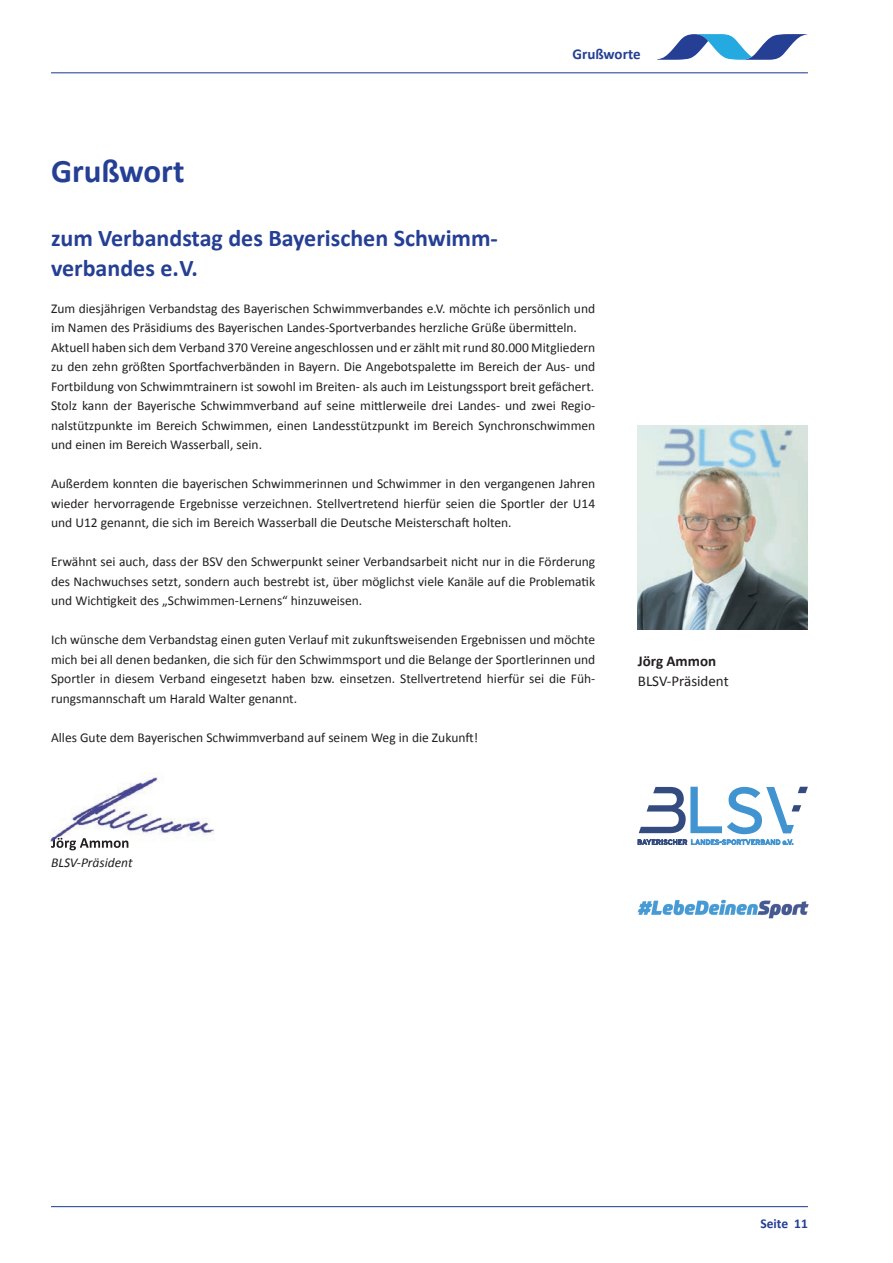
<style>
.page{position:relative;width:893px;height:1263px;background:#fff}
.page>*{position:absolute;margin:0;border:0;box-sizing:border-box;transform-origin:0 0}
.t1{font:700 33px "Calibri";color:#243f94}
.t2{font:700 24px/30px "Calibri";color:#243f94}
.t3{font:15px "Calibri";color:#231f20}
.t4{font:700 15px "Calibri";color:#231f20}
.t5{font:700 15px "Calibri";color:#243f94}
.t6{font:13.5px/19.5px "Calibri";color:#231f20;text-align:justify}
.t7{font:italic 13.5px "Calibri";color:#231f20}
.t8{font:700 13.5px "Calibri";color:#243f94}
</style>
<div class="page">
<svg style="left:657px;top:34px;width:150px;height:26px"></svg>
<hr style="left:51px;top:1206px;width:757px;height:1px;background:#243f94">
<hr style="left:51px;top:72px;width:757px;height:1px;background:#243f94">
<img style="left:638px;top:425px;width:170px;height:204px">
<svg style="left:638px;top:787px;width:170px;height:58px"></svg>
<img style="left:49px;top:777px;width:166px;height:74px">
<img style="left:51px;top:838px;width:77px;height:12px">
<img style="left:637px;top:899px;width:172px;height:20px">
<h1 class="t1" style="left:51px;top:150px;width:135px">Grußwort</h1>
<p class="t5" style="left:573px;top:45px;width:70px">Grußworte</p>
<h2 class="t2" style="left:51px;top:223px;width:448px">zum Verbandstag des Bayerischen Schwimm&shy;verbandes e.V.</h2>
<p class="t6" style="left:51px;top:298px;width:546px;text-align:left">Zum diesjährigen Verbandstag des Bayerischen Schwimmverbandes e.V. möchte ich persönlich und im Namen des Präsidiums des Bayerischen Landes-Sportverbandes herzliche Grüße übermitteln.<br>Aktuell haben sich dem Verband 370 Vereine angeschlossen und er zählt mit rund 80.000 Mitgliedern zu den zehn größten Sportfachverbänden in Bayern. Die Angebotspalette im Bereich der Aus- und Fortbildung von Schwimmtrainern ist sowohl im Breiten- als auch im Leistungssport breit gefächert.<br>Stolz kann der Bayerische Schwimmverband auf seine mittlerweile drei Landes- und zwei Regio&shy;nalstützpunkte im Bereich Schwimmen, einen Landesstützpunkt im Bereich Synchronschwimmen und einen im Bereich Wasserball, sein.</p>
<p class="t6" style="left:51px;top:474px;width:546px">Außerdem konnten die bayerischen Schwimmerinnen und Schwimmer in den vergangenen Jahren wieder hervorragende Ergebnisse verzeichnen. Stellvertretend hierfür seien die Sportler der U14 und U12 genannt, die sich im Bereich Wasserball die Deutsche Meisterschaft holten.</p>
<p class="t6" style="left:51px;top:552px;width:546px">Erwähnt sei auch, dass der BSV den Schwerpunkt seiner Verbandsarbeit nicht nur in die Förderung des Nachwuchses setzt, sondern auch bestrebt ist, über möglichst viele Kanäle auf die Problematik und Wichtigkeit des „Schwimmen-Lernens“ hinzuweisen.</p>
<p class="t6" style="left:51px;top:630px;width:546px">Ich wünsche dem Verbandstag einen guten Verlauf mit zukunftsweisenden Ergebnissen und möchte mich bei all denen bedanken, die sich für den Schwimmsport und die Belange der Sportlerinnen und Sportler in diesem Verband eingesetzt haben bzw. einsetzen. Stellvertretend hierfür sei die Füh&shy;rungsmannschaft um Harald Walter genannt.</p>
<p class="t6" style="left:51px;top:727px;width:429px">Alles Gute dem Bayerischen Schwimmverband auf seinem Weg in die Zukunft!</p>
<p class="t4" style="left:638px;top:651px;width:80px">Jörg Ammon</p>
<p class="t3" style="left:638px;top:671px;width:92px">BLSV-Präsident</p>
<p class="t7" style="left:51px;top:853px;width:83px">BLSV-Präsident</p>
<p class="t8" style="left:760px;top:1215px;width:49px">Seite 11</p>
</div>
